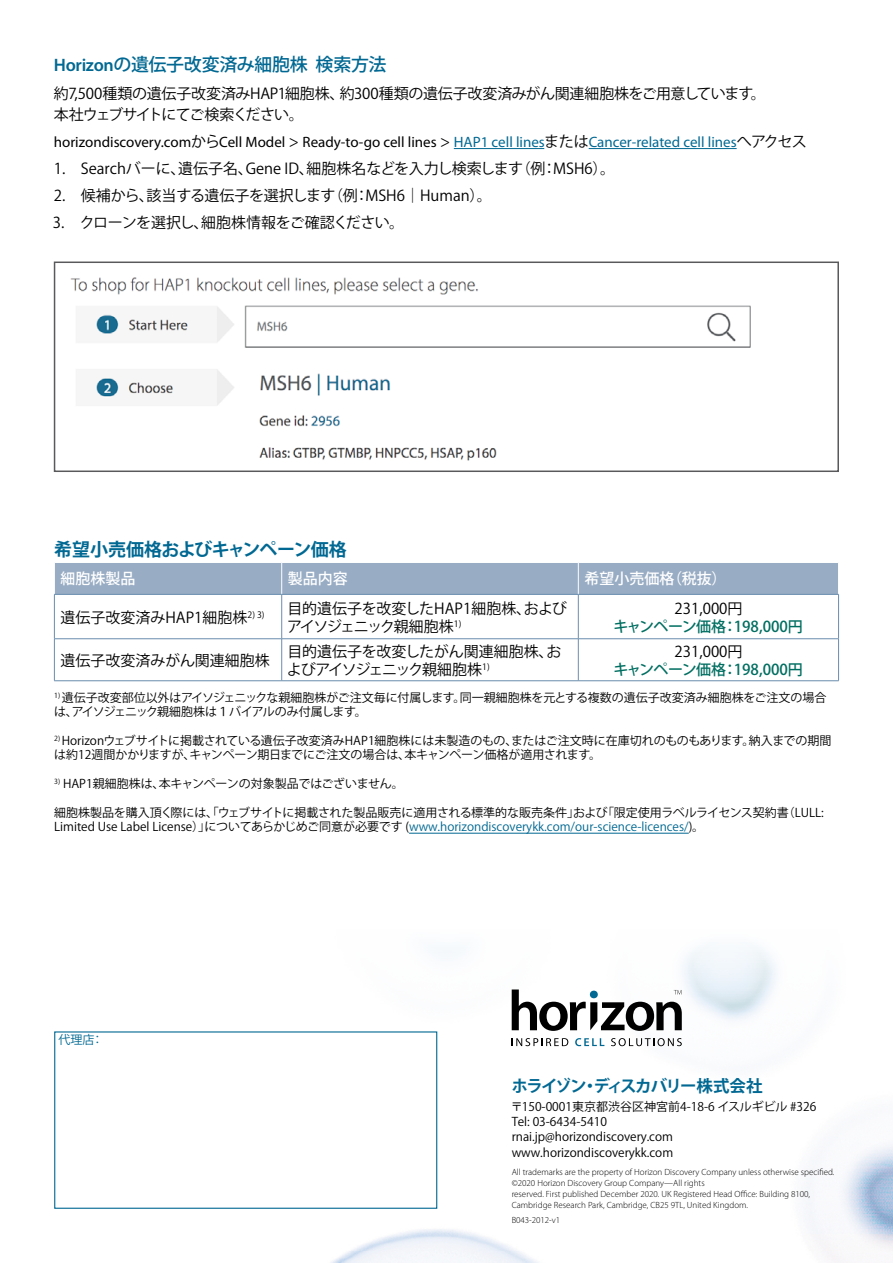
<style>
.page{position:relative;width:893px;height:1263px;background:#fff}
.page>*{position:absolute;margin:0;border:0;box-sizing:border-box;transform-origin:0 0}
.t1{font:500 18px "Koz Go Pro";letter-spacing:-.02em;color:#006892}
.t2{font:700 18px "Koz Go Pro";letter-spacing:-.035em;color:#006892}
.t3{font:700 16.5px "Koz Go Pro";letter-spacing:-.095em;color:#006892}
.t4{font:15px/18px "Koz Go Pro";letter-spacing:-.01em;color:#000}
.t5{font:15px "Myriad Pro";color:#000}
.t6{font:15px "Koz Go Pr 6 N";color:#000}
.t7{font:500 15px "Koz Go Pro";letter-spacing:-.015em;color:#006e61}
.t8{font:15px "Koz Go Pr 6 N";letter-spacing:-.03em;color:#000}
.t9{font:500 15px "Koz Go Pro";color:#fff}
.t10{font:15px "Koz Go Pr 6 N";letter-spacing:-.045em;color:#000}
.t11{font:12px/14.4px "Koz Go Pro";color:#000}
.t12{font:12px "Koz Go Pro";color:#006892}
.t13{font:300 9px/10.8px "Myriad Pro";color:#000}
.s1{font-family:"Myriad Pro";font-weight:600}
.s2{font-family:"Koz Go Pro"}
.s3{font-family:"Koz Go Pr 6 N"}
.s4{color:#006892}
</style>
<div class="page">
<img style="left:331px;top:947px;width:562px;height:316px">
<div style="left:54px;top:1031px;width:383px;height:178px;border:1px solid #006892"></div>
<img style="left:70px;top:277px;width:681px;height:184px">
<hr style="left:454px;top:148px;width:90px;height:1px;background:#006892">
<hr style="left:589px;top:148px;width:148px;height:1px;background:#006892">
<div style="left:55px;top:563px;width:783px;height:31px;background:#98acc4"></div>
<hr style="left:281px;top:563px;width:1px;height:31px;background:#fff">
<hr style="left:578px;top:563px;width:1px;height:31px;background:#fff">
<hr style="left:281px;top:594px;width:1px;height:44px;background:#698dae">
<hr style="left:578px;top:594px;width:1px;height:44px;background:#698dae">
<hr style="left:54px;top:638px;width:228px;height:1px;background:#698dae">
<hr style="left:282px;top:638px;width:296px;height:1px;background:#698dae">
<hr style="left:281px;top:639px;width:1px;height:41px;background:#698dae">
<hr style="left:578px;top:638px;width:261px;height:1px;background:#698dae">
<hr style="left:578px;top:639px;width:1px;height:41px;background:#698dae">
<hr style="left:54px;top:594px;width:228px;height:1px;background:#698dae">
<hr style="left:54px;top:594px;width:1px;height:44px;background:#698dae">
<hr style="left:282px;top:594px;width:296px;height:1px;background:#698dae">
<hr style="left:578px;top:594px;width:261px;height:1px;background:#698dae">
<hr style="left:838px;top:594px;width:1px;height:44px;background:#698dae">
<hr style="left:54px;top:639px;width:1px;height:41px;background:#698dae">
<hr style="left:838px;top:639px;width:1px;height:41px;background:#698dae">
<hr style="left:54px;top:680px;width:228px;height:1px;background:#698dae">
<hr style="left:282px;top:680px;width:296px;height:1px;background:#698dae">
<hr style="left:578px;top:680px;width:261px;height:1px;background:#698dae">
<hr style="left:409px;top:833px;width:280px;height:1px;background:#006892">
<svg style="left:512px;top:1038px;width:56px;height:8px"></svg>
<svg style="left:575px;top:1038px;width:29px;height:8px"></svg>
<svg style="left:611px;top:1038px;width:71px;height:8px"></svg>
<svg style="left:512px;top:989px;width:170px;height:42px"></svg>
<div style="left:54px;top:261px;width:785px;height:211px;border:2px solid #59595b"></div>
<h1 class="t1" style="left:54px;top:53px;width:334px"><span class="s1">Horizon</span>の遺伝子改変済み細胞株 検索方法</h1>
<p class="t4" style="left:54px;top:85px;width:714px">約7,500種類の遺伝子改変済みHAP1細胞株、約300種類の遺伝子改変済みがん関連細胞株をご用意しています。</p>
<p class="t10" style="left:54px;top:106px;width:252px"><span class="s2">本社ウェブサイト</span>にてご検索ください。</p>
<p class="t5" style="left:54px;top:133px;width:754px">horizondiscovery.com<span class="s3">から</span>Cell Model <span class="s3">&gt;</span> Ready-to-go cell lines <span class="s3">&gt;</span> <span class="s4">HAP1 cell lines</span><span class="s3">または</span><span class="s4">Cancer-related cell lines</span><span class="s3">へアクセス</span></p>
<p class="t6" style="left:54px;top:160px;width:563px">1. Searchバーに、遺伝子名、Gene ID、細胞株名などを入力し検索します（例：MSH6）。</p>
<p class="t6" style="left:54px;top:187px;width:440px">2. 候補から、該当する遺伝子を選択します（例：MSH6｜Human）。</p>
<p class="t8" style="left:53px;top:214px;width:353px">3. クローンを選択し、細胞株情報をご確認ください。</p>
<h1 class="t2" style="left:54px;top:538px;width:294px">希望小売価格およびキャンペーン価格</h1>
<p class="t9" style="left:60px;top:569px;width:76px">細胞株製品</p>
<p class="t9" style="left:288px;top:569px;width:61px">製品内容</p>
<p class="t9" style="left:584px;top:569px;width:144px">希望小売価格（税抜）</p>
<p class="t4" style="left:60px;top:608px;width:206px">遺伝子改変済みHAP1細胞株<sup>2)</sup> <sup>3)</sup></p>
<p class="t4" style="left:287px;top:599px;width:282px">目的遺伝子を改変したHAP1細胞株、およびアイソジェニック親細胞株<sup>1)</sup></p>
<p class="t4" style="left:675px;top:599px;width:69px">231,000円</p>
<p class="t7" style="left:614px;top:616px;width:191px">キャンペーン価格：198,000円</p>
<p class="t4" style="left:60px;top:652px;width:211px">遺伝子改変済みがん関連細胞株</p>
<p class="t4" style="left:287px;top:643px;width:276px">目的遺伝子を改変したがん関連細胞株、およびアイソジェニック親細胞株<sup>1)</sup></p>
<p class="t4" style="left:675px;top:643px;width:69px">231,000円</p>
<p class="t7" style="left:614px;top:660px;width:191px">キャンペーン価格：198,000円</p>
<p class="t11" style="left:54px;top:690px;width:774px"><sup>1)</sup> 遺伝子改変部位以外はアイソジェニックな親細胞株がご注文毎に付属します。同一親細胞株を元とする複数の遺伝子改変済み細胞株をご注文の場合は、アイソジェニック親細胞株は１バイアルのみ付属します。</p>
<p class="t11" style="left:54px;top:734px;width:779px"><sup>2)</sup> Horizonウェブサイトに掲載されている遺伝子改変済みHAP1細胞株には未製造のもの、またはご注文時に在庫切れのものもあります。納入までの期間は約12週間かかりますが、キャンペーン期日までにご注文の場合は、本キャンペーン価格が適用されます。</p>
<p class="t11" style="left:54px;top:777px;width:351px"><sup>3)</sup> HAP1親細胞株は、本キャンペーンの対象製品ではございません。</p>
<p class="t11" style="left:54px;top:806px;width:771px">細胞株製品を購入頂く際には、「ウェブサイトに掲載された製品販売に適用される標準的な販売条件」および「限定使用ラベルライセンス契約書（LULL:<br>Limited Use Label License）」についてあらかじめご同意が必要です (<span class="s4">www.horizondiscoverykk.com/our-science-licences/</span>)。</p>
<p class="t12" style="left:58px;top:1032px;width:46px">代理店：</p>
<h2 class="t3" style="left:511px;top:1076px;width:253px">ホライゾン・ディスカバリー株式会社</h2>
<p class="t11" style="left:511px;top:1099px;width:307px;line-height:15.3px">〒150-0001東京都渋谷区神宮前4-18-6 イスルギビル #326<br>Tel: 03-6434-5410<br>rnai.jp@horizondiscovery.com www.horizondiscoverykk.com</p>
<p class="t13" style="left:512px;top:1167px;width:324px">All trademarks are the property of Horizon Discovery Company unless otherwise specified. ©2020 Horizon Discovery Group Company—All rights<br>reserved. First published December 2020. UK Registered Head Office: Building 8100, Cambridge Research Park, Cambridge, CB25 9TL, United Kingdom.</p>
<p class="t13" style="left:512px;top:1214px;width:50px">B043-2012-v1</p>
</div>
